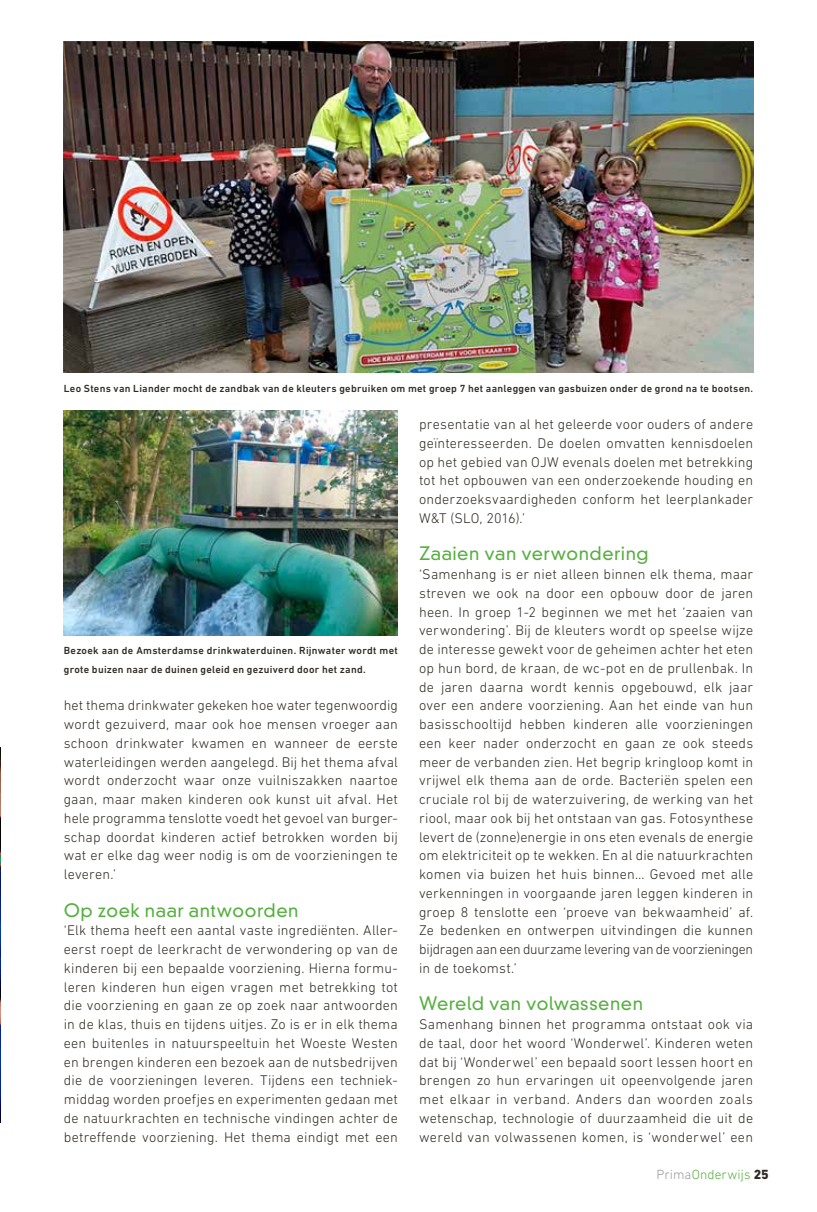
<style>
.page{position:relative;width:817px;height:1212px;background:#fff}
.page>*{position:absolute;margin:0;border:0;box-sizing:border-box;transform-origin:0 0}
.t1{font:300 18px "DIN Neuzeit Grotesk Std";letter-spacing:.025em;color:#56af3f}
.t2{font:300 14.25px/18.8px "DIN Next LT Pro";letter-spacing:.01em;color:#2f2a25;text-align:justify}
.t3{font:300 13.5px "DIN Next LT Pro";letter-spacing:.01em;color:#56af3f}
.t4{font:500 10.5px/18.8px "DIN Next LT Pro";letter-spacing:.03em;color:#2f2a25}
.s1{color:#9a9998}
.s2{font-weight:800;color:#2f2a25}
</style>
<div class="page">
<img style="left:0;top:748px;width:1px;height:375px">
<img style="left:64px;top:41px;width:689px;height:332px">
<img style="left:64px;top:410px;width:334px;height:225px">
<p class="t4" style="left:64px;top:378px;width:690px">Leo Stens van Liander mocht de zandbak van de kleuters gebruiken om met groep 7 het aanleggen van gasbuizen onder de grond na te bootsen.</p>
<p class="t4" style="left:64px;top:641px;width:335px">Bezoek aan de Amsterdamse drinkwaterduinen. Rijnwater wordt met grote buizen naar de duinen geleid en gezuiverd door het zand.</p>
<p class="t2" style="left:64px;top:696px;width:335px">het thema drinkwater gekeken hoe water tegenwoordig wordt gezuiverd, maar ook hoe mensen vroeger aan schoon drinkwater kwamen en wanneer de eerste waterleidingen werden aangelegd. Bij het thema afval wordt onderzocht waar onze vuilniszakken naartoe gaan, maar maken kinderen ook kunst uit afval. Het hele programma tenslotte voedt het gevoel van burger&shy;schap doordat kinderen actief betrokken worden bij wat er elke dag weer nodig is om de voorzieningen te leveren.’</p>
<p class="t1" style="left:64px;top:899px;width:236px">Op zoek naar antwoorden</p>
<p class="t2" style="left:64px;top:921px;width:335px">‘Elk thema heeft een aantal vaste ingrediënten. Aller&shy;eerst roept de leerkracht de verwondering op van de kinderen bij een bepaalde voorziening. Hierna formu&shy;leren kinderen hun eigen vragen met betrekking tot die voorziening en gaan ze op zoek naar antwoorden in de klas, thuis en tijdens uitjes. Zo is er in elk thema een buitenles in natuurspeeltuin het Woeste Westen en brengen kinderen een bezoek aan de nutsbedrijven die de voorzieningen leveren. Tijdens een techniek&shy;middag worden proefjes en experimenten gedaan met de natuurkrachten en technische vindingen achter de betreffende voorziening. Het thema eindigt met een</p>
<p class="t2" style="left:419px;top:415px;width:335px">presentatie van al het geleerde voor ouders of andere geïnteresseerden. De doelen omvatten kennisdoelen op het gebied van OJW evenals doelen met betrekking tot het opbouwen van een onderzoekende houding en onderzoeksvaardigheden conform het leerplankader W&amp;T (SLO, 2016).’</p>
<p class="t1" style="left:419px;top:543px;width:231px">Zaaien van verwondering</p>
<p class="t2" style="left:419px;top:565px;width:335px">‘Samenhang is er niet alleen binnen elk thema, maar streven we ook na door een opbouw door de jaren heen. In groep 1-2 beginnen we met het ‘zaaien van verwondering’. Bij de kleuters wordt op speelse wijze de interesse gewekt voor de geheimen achter het eten op hun bord, de kraan, de wc-pot en de prullenbak. In de jaren daarna wordt kennis opgebouwd, elk jaar over een andere voorziening. Aan het einde van hun basisschooltijd hebben kinderen alle voorzieningen een keer nader onderzocht en gaan ze ook steeds meer de verbanden zien. Het begrip kringloop komt in vrijwel elk thema aan de orde. Bacteriën spelen een cruciale rol bij de waterzuivering, de werking van het riool, maar ook bij het ontstaan van gas. Fotosynthese levert de (zonne)energie in ons eten evenals de energie om elektriciteit op te wekken. En al die natuurkrachten komen via buizen het huis binnen… Gevoed met alle verkenningen in voorgaande jaren leggen kinderen in groep 8 tenslotte een ‘proeve van bekwaamheid’ af.<br>Ze bedenken en ontwerpen uitvindingen die kunnen bijdragen aan een duurzame levering van de voorzieningen in de toekomst.’</p>
<p class="t1" style="left:419px;top:993px;width:225px">Wereld van volwassenen</p>
<p class="t2" style="left:419px;top:1015px;width:335px">Samenhang binnen het programma ontstaat ook via de taal, door het woord ‘Wonderwel’. Kinderen weten dat bij ‘Wonderwel’ een bepaald soort lessen hoort en brengen zo hun ervaringen uit opeenvolgende jaren met elkaar in verband. Anders dan woorden zoals wetenschap, technologie of duurzaamheid die uit de wereld van volwassenen komen, is ‘wonderwel’ een</p>
<p class="t3" style="left:656px;top:1167px;width:114px"><span class="s1">Prima</span>Onderwijs <span class="s2">25</span></p>
</div>
